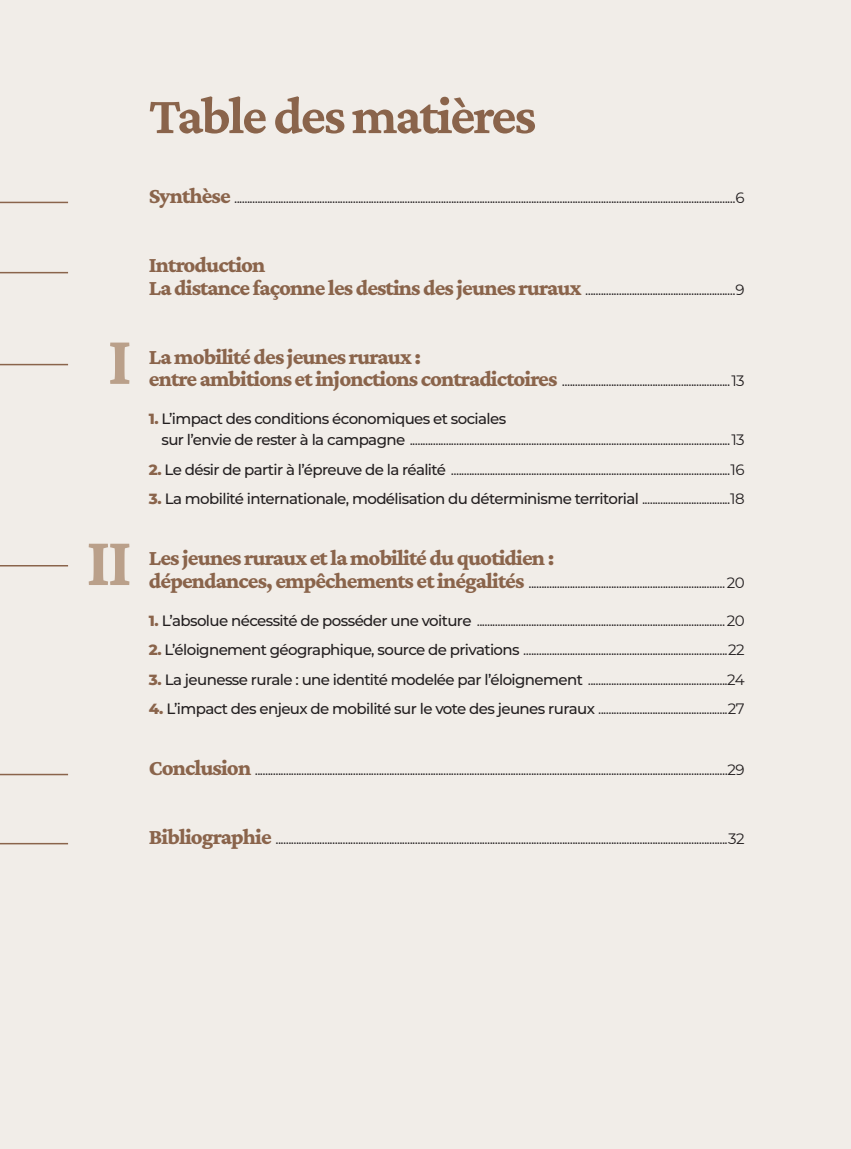
<style>
.page{position:relative;width:851px;height:1149px;background:#fff}
.page>*{position:absolute;margin:0;border:0;box-sizing:border-box;transform-origin:0 0}
.t1{font:700 72px "Crimson Pro";color:#baa08a}
.BODY_TITRES-1{font:700 54px "Crimson Pro";letter-spacing:-.04em;color:#8a644b}
.SOM_A{font:800 22.5px "Crimson Pro";letter-spacing:-.04em;color:#8a644b}
.SOM_A-2{font:15px "Montserrat";letter-spacing:-.04em;color:#231f20}
.SOM_B{font:15px/21px "Montserrat";letter-spacing:-.04em;color:#231f20}
.SOM_B-2{font:500 15px "Montserrat";letter-spacing:-.04em;color:#231f20}
.s1{font-family:"Crimson Pro";font-weight:800;font-size:22.5px;color:#8a644b}
.s2{font-weight:800;color:#8a644b}
.s3{font-weight:500}
.s4{font-weight:400}
</style>
<div class="page">
<div style="left:0;top:0;width:850px;height:1148px;background:#f1ede8"></div>
<hr style="left:0;top:272px;width:68px;height:1px;background:#8a644b">
<hr style="left:0;top:364px;width:68px;height:1px;background:#8a644b">
<hr style="left:0;top:565px;width:68px;height:1px;background:#8a644b">
<hr style="left:0;top:773px;width:68px;height:2px;background:#8a644b">
<hr style="left:0;top:842px;width:68px;height:2px;background:#8a644b">
<hr style="left:0;top:202px;width:68px;height:1px;background:#8a644b">
<p class="BODY_TITRES-1" style="left:149px;top:81px;width:389px">Table des matières</p>
<p class="SOM_A-2" style="left:149px;top:187px;width:597px"><span class="s1">Synthèse</span> ..................................................................................................................................................................................................6</p>
<p class="t1" style="left:108px;top:314px;width:26px">I</p>
<p class="t1" style="left:86px;top:515px;width:47px">II</p>
<p class="SOM_A" style="left:149px;top:250px;width:118px">Introduction</p>
<p class="SOM_A-2" style="left:149px;top:279px;width:597px"><span class="s1">La distance façonne les destins des jeunes ruraux</span> ..........................................................9</p>
<p class="SOM_A" style="left:149px;top:342px;width:273px">La mobilité des jeunes ruraux :</p>
<p class="SOM_A-2" style="left:149px;top:370px;width:597px"><span class="s1">entre ambitions et injonctions contradictoires</span> .................................................................13</p>
<p class="SOM_B" style="left:161px;top:408px;width:584px;text-indent:-13px"><span class="s2">1.</span> <span class="s3">L’impact des conditions économiques et sociales<br>sur l’envie de rester à la campagne</span> ............................................................................................................................13</p>
<p class="SOM_B" style="left:149px;top:458px;width:597px"><span class="s2">2.</span> <span class="s3">Le désir de partir à l’épreuve de la réalité</span> ............................................................................................................16</p>
<p class="SOM_B-2" style="left:149px;top:488px;width:597px"><span class="s2">3.</span> La mobilité internationale, modélisation du déterminisme territorial <span class="s4">..................................18</span></p>
<p class="SOM_A" style="left:149px;top:543px;width:407px">Les jeunes ruraux et la mobilité du quotidien :</p>
<p class="SOM_A-2" style="left:149px;top:571px;width:597px"><span class="s1">dépendances, empêchements et inégalités</span> ............................................................................20</p>
<p class="SOM_B" style="left:149px;top:609px;width:597px"><span class="s2">1.</span> <span class="s3">L’absolue nécessité de posséder une voiture</span> ................................................................................................20</p>
<p class="SOM_B" style="left:149px;top:638px;width:597px"><span class="s2">2.</span> <span class="s3">L’éloignement géographique, source de privations</span> ...............................................................................22</p>
<p class="SOM_B" style="left:149px;top:668px;width:597px"><span class="s2">3.</span> <span class="s3">La jeunesse rurale : une identité modelée par l’éloignement</span> ......................................................24</p>
<p class="SOM_B" style="left:149px;top:697px;width:597px"><span class="s2">4.</span> <span class="s3">L’impact des enjeux de mobilité sur le vote des jeunes ruraux</span> ..................................................27</p>
<p class="SOM_A-2" style="left:149px;top:758px;width:597px"><span class="s1">Conclusion</span> .......................................................................................................................................................................................29</p>
<p class="SOM_A-2" style="left:149px;top:827px;width:597px"><span class="s1">Bibliographie</span> ...............................................................................................................................................................................32</p>
</div>
